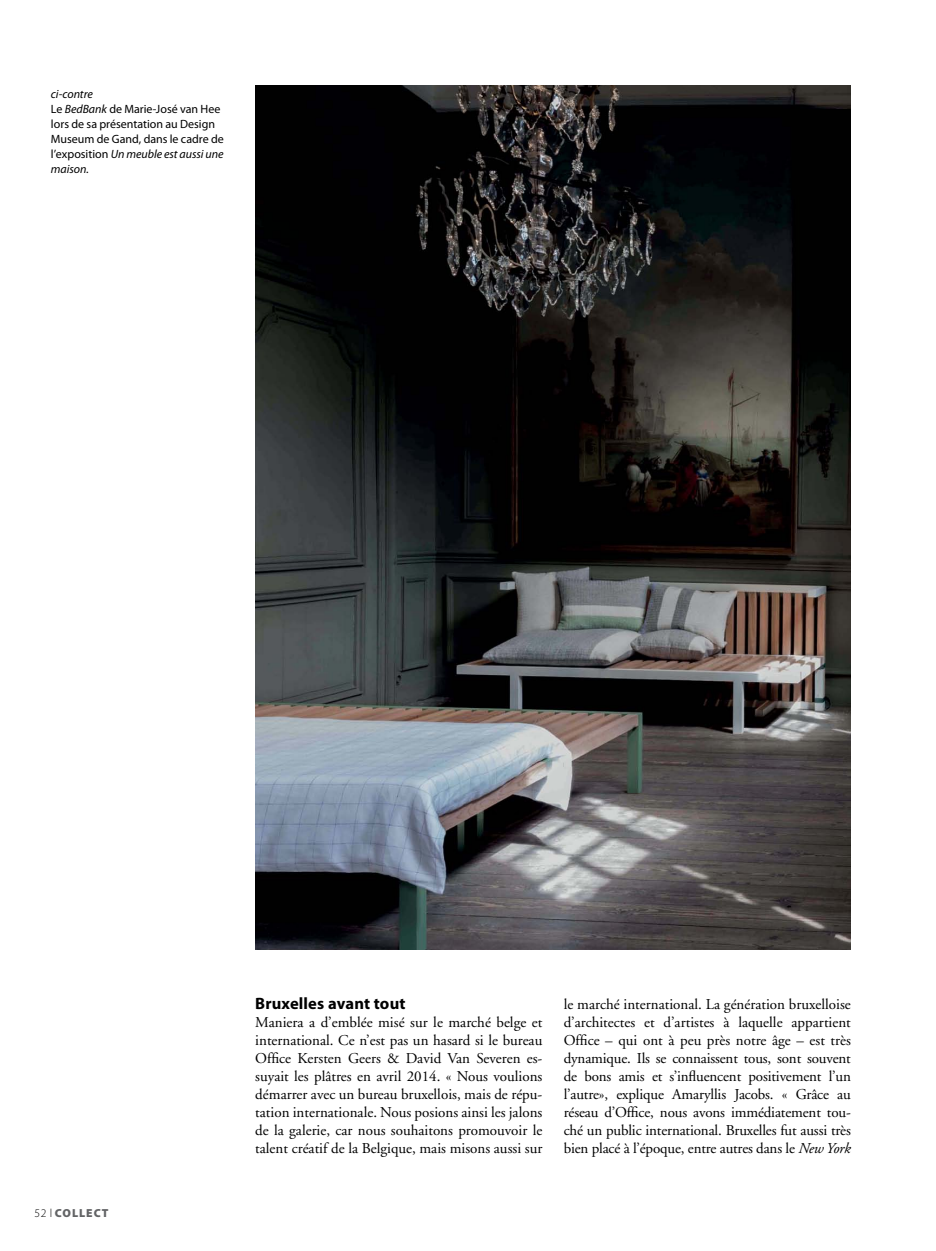
<style>
.page{position:relative;width:936px;height:1251px;background:#fff}
.page>*{position:absolute;margin:0;border:0;box-sizing:border-box;transform-origin:0 0}
.t1{font:700 16.5px "Myriad Pro";letter-spacing:.01em;color:#000}
.t2{font:15px/18px "Adobe Garamond";letter-spacing:-.01em;color:#000;text-align:justify}
.t3{font:12px/15px "Myriad Pro";color:#000}
.t4{font:900 11.7px "Myriad Pro";letter-spacing:.08em;color:#636466}
.s1{font-style:italic}
.s2{font-weight:300;color:#000}
</style>
<div class="page">
<img style="left:255px;top:85px;width:595px;height:864px">
<p class="t3" style="left:51px;top:86px;width:174px"><span class="s1">ci-contre<br></span>Le <span class="s1">BedBank</span> de Marie-José van Hee lors de sa présentation au Design<br>Museum de Gand, dans le cadre de l’exposition <span class="s1">Un meuble est aussi une maison.</span></p>
<p class="t4" style="left:34px;top:1205px;width:75px"><span class="s2">52 l</span> COLLECT</p>
<p class="t1" style="left:255px;top:993px;width:152px">Bruxelles avant tout</p>
<p class="t2" style="left:255px;top:1013px;width:289px">Maniera a d’emblée misé sur le marché belge et international. Ce n’est pas un hasard si le bureau Office Kersten Geers &amp; David Van Severen es&shy;suyait les plâtres en avril 2014. « Nous voulions démarrer avec un bureau bruxellois, mais de répu&shy;tation internationale. Nous posions ainsi les jalons de la galerie, car nous souhaitons promouvoir le talent créatif de la Belgique, mais misons aussi sur</p>
<p class="t2" style="left:563px;top:995px;width:289px">le marché international. La génération bruxelloise d’architectes et d’artistes à laquelle appartient Office – qui ont à peu près notre âge – est très dynamique. Ils se connaissent tous, sont souvent de bons amis et s’influencent positivement l’un l’autre», explique Amaryllis Jacobs. « Grâce au réseau d’Office, nous avons immédiatement tou&shy;ché un public international. Bruxelles fut aussi très bien placé à l’époque, entre autres dans le <span class="s1">New York</span></p>
</div>
